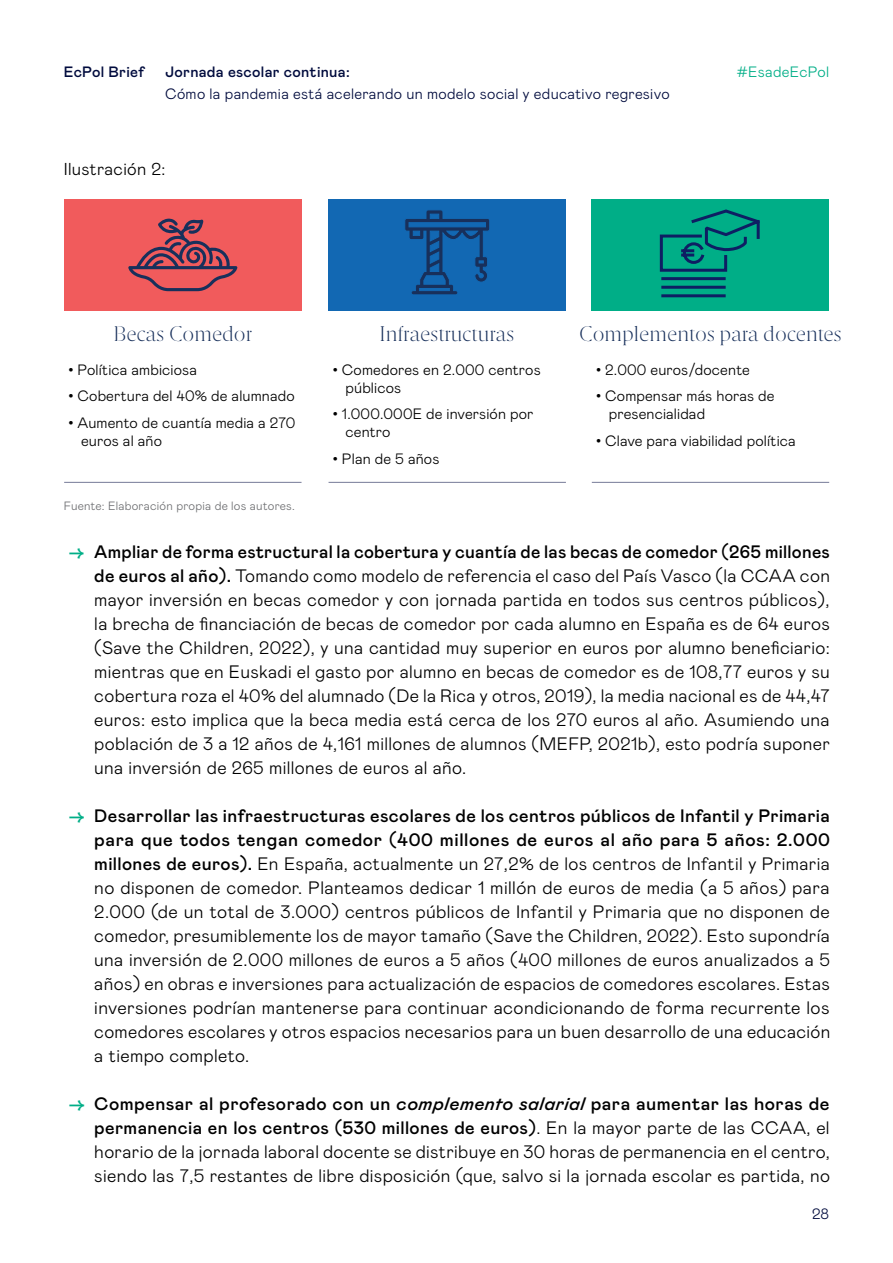
<style>
.page{position:relative;width:893px;height:1263px;background:#fff}
.page>*{position:absolute;margin:0;border:0;box-sizing:border-box;transform-origin:0 0}
.t1{font:300 21px "Esade";color:#18305b}
.t2{font:300 18px/24px "Mabry Pro";letter-spacing:.02em;color:#000;text-align:justify}
.t3{font:300 17.25px "Mabry Pro";letter-spacing:.02em;color:#000}
.t4{font:300 15px/26.5px "Mabry Pro";letter-spacing:.01em;color:#000}
.t5{font:300 15px "Mabry Pro";letter-spacing:.02em;color:#000b3d}
.t6{font:500 15px "Mabry Pro";letter-spacing:.02em;color:#000b3d}
.t7{font:300 15px "Mabry Pro";letter-spacing:.02em;color:#00ae87}
.t8{font:300 12px "Mabry Pro";letter-spacing:.02em;color:#6d6e71}
.s1{font-weight:500;color:#00ae87}
.s2{font-weight:500}
.s3{font-weight:500;font-style:italic}
</style>
<div class="page">
<div style="left:64px;top:199px;width:238px;height:112px;background:#f15b5c"></div>
<div style="left:328px;top:199px;width:238px;height:112px;background:#1268b3"></div>
<div style="left:591px;top:199px;width:237px;height:112px;background:#00ae87"></div>
<hr style="left:64px;top:482px;width:238px;height:1px;background:#767a98">
<hr style="left:329px;top:482px;width:237px;height:1px;background:#767a98">
<hr style="left:592px;top:482px;width:237px;height:1px;background:#767a98">
<svg style="left:128px;top:218px;width:109px;height:73px"></svg>
<svg style="left:405px;top:210px;width:85px;height:85px"></svg>
<svg style="left:659px;top:209px;width:101px;height:89px"></svg>
<p class="t6" style="left:64px;top:61px;width:82px">EcPol Brief</p>
<p class="t7" style="left:736px;top:61px;width:94px">#EsadeEcPol</p>
<p class="t6" style="left:165px;top:61px;width:186px">Jornada escolar continua:</p>
<p class="t5" style="left:165px;top:83px;width:506px">Cómo la pandemia está acelerando un modelo social y educativo regresivo</p>
<p class="t3" style="left:64px;top:157px;width:103px">Ilustración 2:</p>
<p class="t1" style="left:113px;top:319px;width:140px">Becas Comedor</p>
<p class="t1" style="left:380px;top:319px;width:137px">Infraestructuras</p>
<p class="t1" style="left:579px;top:319px;width:264px">Complementos para docentes</p>
<p class="t4" style="left:78px;top:355px;width:219px">Política ambiciosa<br>Cobertura del 40% de alumnado<br>Aumento de cuantía media a 270</p>
<p class="t4" style="left:81px;top:426px;width:82px">euros al año</p>
<p class="t4" style="left:605px;top:355px;width:171px">2.000 euros/docente<br>Compensar más horas de</p>
<p class="t4" style="left:605px;top:400px;width:192px">presencialidad<br>Clave para viabilidad política</p>
<p class="t4" style="left:342px;top:360px;width:200px;line-height:18px">Comedores en 2.000 centros públicos</p>
<p class="t4" style="left:342px;top:404px;width:193px;line-height:18px">1.000.000E de inversión por centro</p>
<p class="t4" style="left:342px;top:444px;width:99px">Plan de 5 años</p>
<p class="t8" style="left:64px;top:497px;width:232px">Fuente: Elaboración propia de los autores.</p>
<p class="t2" style="left:94px;top:539px;width:737px;text-indent:-26px"><span class="s1">→</span> <span class="s2">Ampliar de forma estructural la cobertura y cuantía de las becas de comedor (265 millones de euros al año).</span> Tomando como modelo de referencia el caso del País Vasco (la CCAA con mayor inversión en becas comedor y con jornada partida en todos sus centros públicos), la brecha de financiación de becas de comedor por cada alumno en España es de 64 euros (Save the Children, 2022), y una cantidad muy superior en euros por alumno beneficiario: mientras que en Euskadi el gasto por alumno en becas de comedor es de 108,77 euros y su cobertura roza el 40% del alumnado (De la Rica y otros, 2019), la media nacional es de 44,47 euros: esto implica que la beca media está cerca de los 270 euros al año. Asumiendo una población de 3 a 12 años de 4,161 millones de alumnos (MEFP, 2021b), esto podría suponer una inversión de 265 millones de euros al año.</p>
<p class="t2" style="left:94px;top:803px;width:738px;text-indent:-26px"><span class="s1">→</span> <span class="s2">Desarrollar las infraestructuras escolares de los centros públicos de Infantil y Primaria para que todos tengan comedor (400 millones de euros al año para 5 años: 2.000 millones de euros).</span> En España, actualmente un 27,2% de los centros de Infantil y Primaria no disponen de comedor. Planteamos dedicar 1 millón de euros de media (a 5 años) para 2.000 (de un total de 3.000) centros públicos de Infantil y Primaria que no disponen de comedor, presumiblemente los de mayor tamaño (Save the Children, 2022). Esto supondría una inversión de 2.000 millones de euros a 5 años (400 millones de euros anualizados a 5 años) en obras e inversiones para actualización de espacios de comedores escolares. Estas inversiones podrían mantenerse para continuar acondicionando de forma recurrente los comedores escolares y otros espacios necesarios para un buen desarrollo de una educación a tiempo completo.</p>
<p class="t2" style="left:94px;top:1091px;width:737px;text-indent:-26px"><span class="s1">→</span> <span class="s2">Compensar al profesorado con un</span> <span class="s3">complemento salarial</span> <span class="s2">para aumentar las horas de permanencia en los centros (530 millones de euros)</span>. En la mayor parte de las CCAA, el horario de la jornada laboral docente se distribuye en 30 horas de permanencia en el centro, siendo las 7,5 restantes de libre disposición (que, salvo si la jornada escolar es partida, no</p>
<p class="t5" style="left:812px;top:1203px;width:19px">28</p>
</div>
